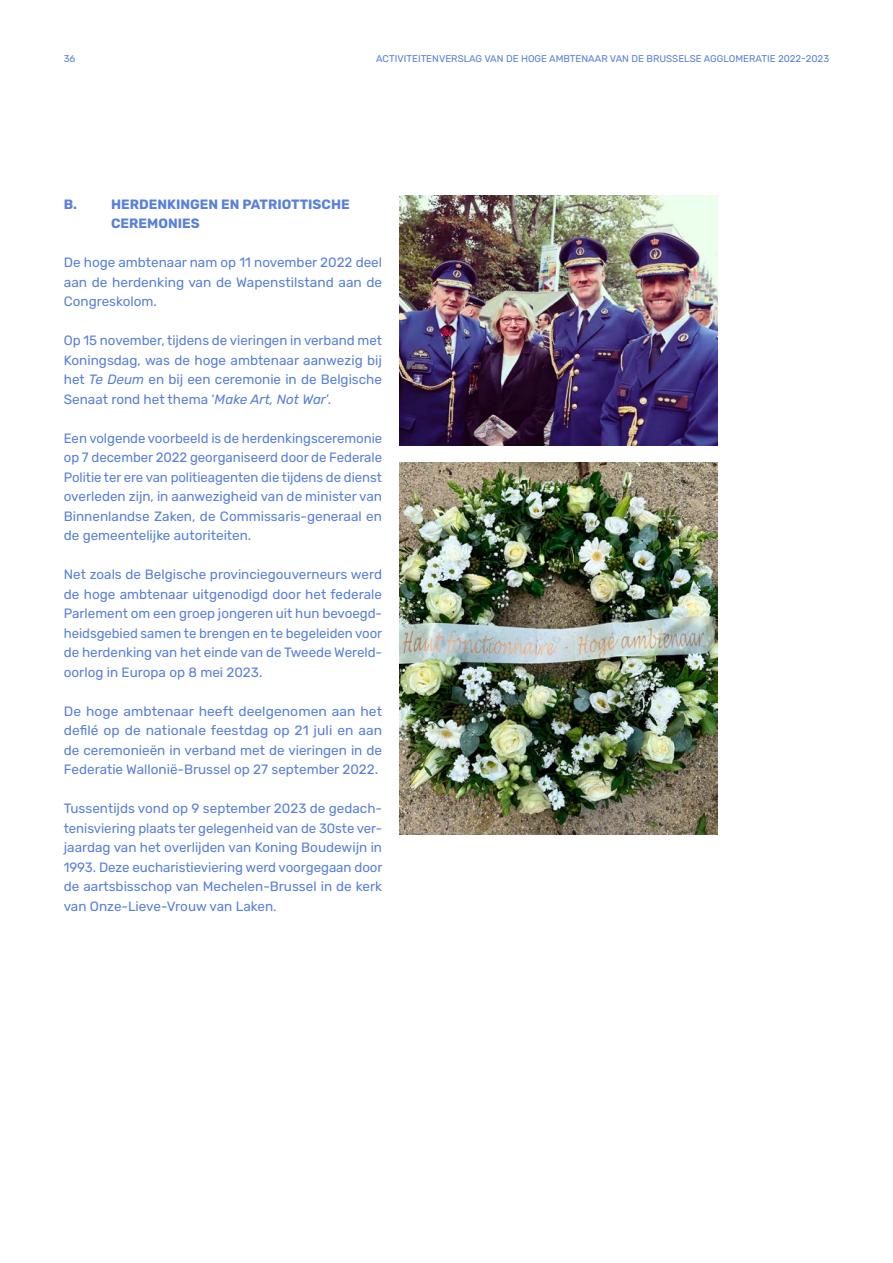
<style>
.page{position:relative;width:893px;height:1263px;background:#fff}
.page>*{position:absolute;margin:0;border:0;box-sizing:border-box;transform-origin:0 0}
.t1{font:13.5px/19.5px "Rubik";color:#5980db;text-align:justify}
.t2{font:700 13.5px/19.5px "Rubik";color:#5980db}
.t3{font:9.75px "Rubik";color:#5980db}
.s1{font-style:italic}
</style>
<div class="page">
<img style="left:399px;top:462px;width:318px;height:372px">
<img style="left:399px;top:195px;width:318px;height:250px">
<p class="t3" style="left:64px;top:53px;width:13px">36</p>
<p class="t3" style="left:376px;top:53px;width:454px">ACTIVITEITENVERSLAG VAN DE HOGE AMBTENAAR VAN DE BRUSSELSE AGGLOMERATIE 2022-2023</p>
<p class="t2" style="left:64px;top:195px;width:15px">B.</p>
<p class="t2" style="left:111px;top:195px;width:240px">HERDENKINGEN EN PATRIOTTISCHE<br>CEREMONIES</p>
<p class="t1" style="left:64px;top:253px;width:320px">De hoge ambtenaar nam op 11 november 2022 deel aan de herdenking van de Wapenstilstand aan de Congreskolom.</p>
<p class="t1" style="left:64px;top:331px;width:320px">Op 15 november, tijdens de vieringen in verband met Koningsdag, was de hoge ambtenaar aanwezig bij het <span class="s1">Te Deum</span> en bij een ceremonie in de Belgische Senaat rond het thema ‘<span class="s1">Make Art, Not War</span>’.</p>
<p class="t1" style="left:64px;top:429px;width:320px">Een volgende voorbeeld is de herdenkingsceremonie op 7 december 2022 georganiseerd door de Federale Politie ter ere van politieagenten die tijdens de dienst overleden zijn, in aanwezigheid van de minister van Binnenlandse Zaken, de Commissaris-generaal en de gemeentelijke autoriteiten.</p>
<p class="t1" style="left:64px;top:565px;width:320px">Net zoals de Belgische provinciegouverneurs werd de hoge ambtenaar uitgenodigd door het federale Parlement om een groep jongeren uit hun bevoegd&shy;heidsgebied samen te brengen en te begeleiden voor de herdenking van het einde van de Tweede Wereld&shy;oorlog in Europa op 8 mei 2023.</p>
<p class="t1" style="left:64px;top:702px;width:320px">De hoge ambtenaar heeft deelgenomen aan het defilé op de nationale feestdag op 21 juli en aan de ceremonieën in verband met de vieringen in de Federatie Wallonië-Brussel op 27 september 2022.</p>
<p class="t1" style="left:64px;top:799px;width:320px">Tussentijds vond op 9 september 2023 de gedach&shy;tenisviering plaats ter gelegenheid van de 30ste ver&shy;jaardag van het overlijden van Koning Boudewijn in 1993. Deze eucharistieviering werd voorgegaan door de aartsbisschop van Mechelen-Brussel in de kerk van Onze-Lieve-Vrouw van Laken.</p>
</div>
